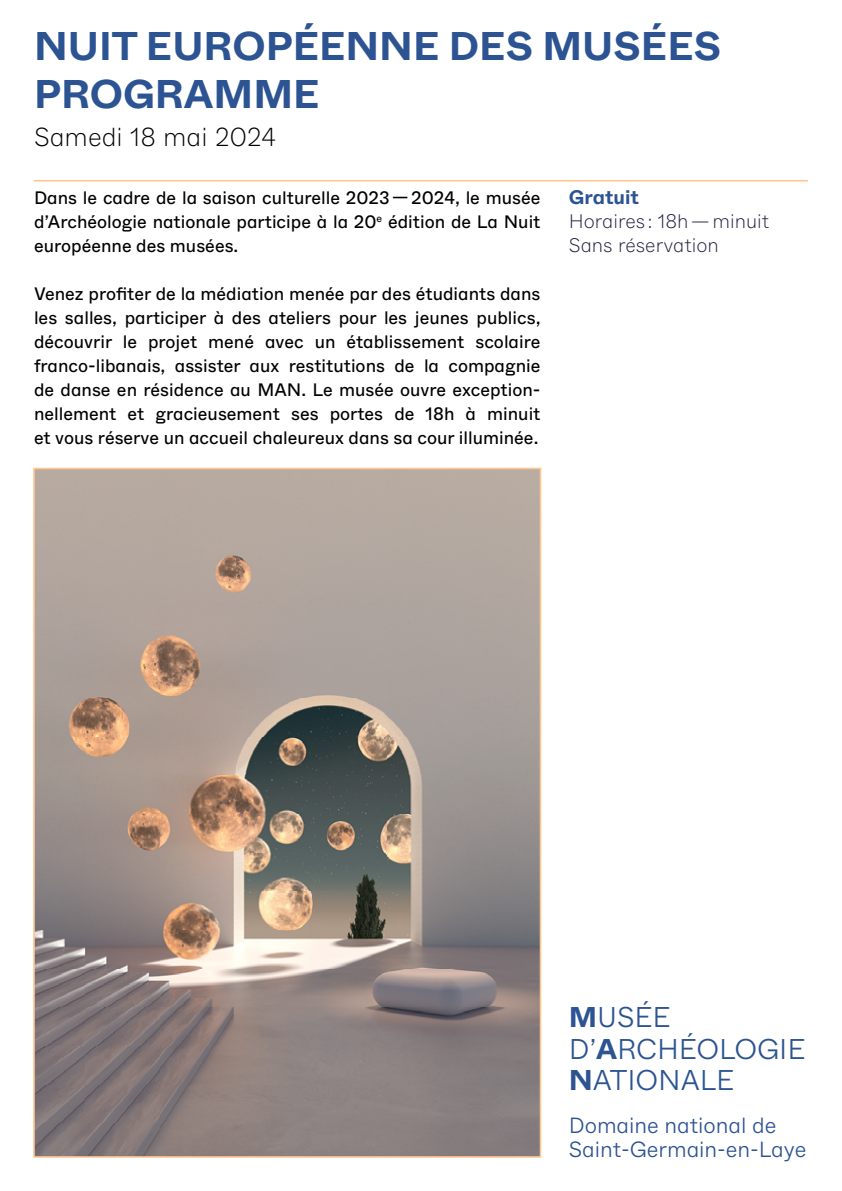
<style>
.page{position:relative;width:842px;height:1191px;background:#fff}
.page>*{position:absolute;margin:0;border:0;box-sizing:border-box;transform-origin:0 0}
.t1{font:700 40px/48px "ABC Whyte";color:#2c5392}
.t2{font:300 28.6px/31.2px "ABC Whyte";letter-spacing:-.005em;color:#2c5392}
.t3{font:200 26px "ABC Whyte";color:#000}
.t4{font:300 22px/23.6px "ABC Whyte";letter-spacing:-.005em;color:#2c5392}
.t5{font:200 19.6px/24px "ABC Whyte";color:#1f1c3e}
.t6{font:700 19.6px "ABC Whyte";color:#2c5392}
.t7{font:18px/24px "ABC Whyte";color:#000;text-align:justify}
.s1{font-weight:700}
</style>
<div class="page">
<hr style="left:34px;top:180px;width:774px;height:2px;background:#ffc593">
<img style="left:36px;top:471px;width:502px;height:683px">
<div style="left:33px;top:468px;width:508px;height:689px;border:2px solid #ffc593"></div>
<h1 class="t1" style="left:34px;top:22px;width:689px">NUIT EUROPÉENNE DES MUSÉES<br>PROGRAMME</h1>
<h3 class="t3" style="left:34px;top:120px;width:244px">Samedi 18 mai 2024</h3>
<p class="t7" style="left:34px;top:185px;width:508px">Dans le cadre de la saison culturelle 2023 — 2024, le musée d’Archéologie nationale participe à la 20<sup>e</sup> édition de La Nuit européenne des musées.</p>
<p class="t7" style="left:34px;top:281px;width:508px">Venez profiter de la médiation menée par des étudiants dans les salles, participer à des ateliers pour les jeunes publics, découvrir le projet mené avec un établissement scolaire franco-libanais, assister aux restitutions de la compagnie de danse en résidence au MAN. Le musée ouvre exception&shy;nellement et gracieusement ses portes de 18h à minuit et vous réserve un accueil chaleureux dans sa cour illuminée.</p>
<p class="t6" style="left:569px;top:184px;width:72px">Gratuit</p>
<p class="t5" style="left:569px;top:209px;width:202px">Horaires : 18h — minuit<br>Sans réservation</p>
<h2 class="t2" style="left:569px;top:1002px;width:238px"><span class="s1">M</span>USÉE<br>D’<span class="s1">A</span>RCHÉOLOGIE<br><span class="s1">N</span>ATIONALE</h2>
<p class="t4" style="left:569px;top:1114px;width:239px">Domaine national de<br>Saint-Germain-en-Laye</p>
</div>
